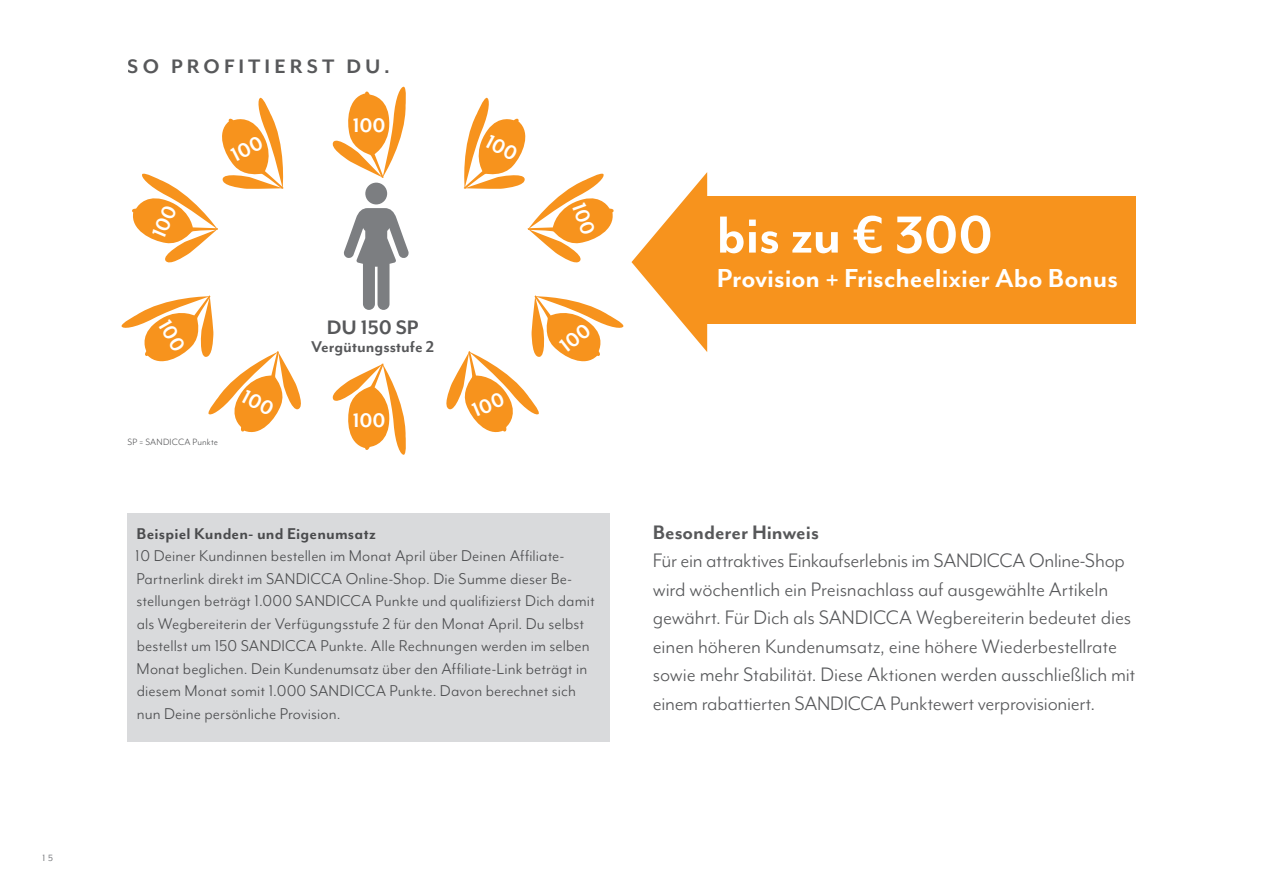
<style>
.page{position:relative;width:1263px;height:893px;background:#fff}
.page>*{position:absolute;margin:0;border:0;box-sizing:border-box;transform-origin:0 0}
.t1{font:700 60px "Mr Eaves Mod OT";letter-spacing:-.005em;color:#fff}
.t2{font:700 30px "Mr Eaves Mod OT";letter-spacing:-.005em;color:#fff}
.t3{font:22.5px/28.5px "Mr Eaves Mod OT";letter-spacing:-.005em;color:#57585a}
.t4{font:700 22.5px "Mr Eaves Mod OT";color:#57585a}
.t5{font:700 22.5px "Mr Eaves Mod OT";letter-spacing:.175em;color:#57585a}
.t6{font:700 22.5px "Mr Eaves Mod OT";letter-spacing:-.005em;color:#fff}
.t7{font:18px/22.5px "Mr Eaves Mod OT";letter-spacing:.005em;color:#57585a}
.t8{font:700 18px "Mr Eaves Mod OT";letter-spacing:.01em;color:#57585a}
.t9{font:10.5px "Mr Eaves Mod OT";letter-spacing:.015em;color:#57585a}
.t10{font:10.5px "Mr Eaves Mod OT";color:#7c7e81}
</style>
<div class="page">
<div style="left:128px;top:513px;width:482px;height:228px;background:#d9dadc"></div>
<svg style="left:343px;top:208px;width:66px;height:102px"></svg>
<div style="left:365px;top:183px;width:22px;height:21px;background:#7c7e81;border-radius:50%"></div>
<svg style="left:332px;top:86px;width:74px;height:92px"></svg>
<svg style="left:332px;top:364px;width:74px;height:91px"></svg>
<div style="left:707px;top:196px;width:428px;height:127px;background:#f7931d"></div>
<svg style="left:631px;top:172px;width:76px;height:180px"></svg>
<svg style="left:132px;top:97px;width:152px;height:166px"></svg>
<svg style="left:121px;top:295px;width:180px;height:138px"></svg>
<svg style="left:463px;top:97px;width:151px;height:166px"></svg>
<svg style="left:446px;top:295px;width:178px;height:138px"></svg>
<p class="t10" style="left:43px;top:852px;width:12px">15</p>
<p class="t5" style="left:128px;top:54px;width:263px">SO PROFITIERST DU.</p>
<p class="t6" style="left:353px;top:113px;width:34px">100</p>
<p class="t4" style="left:327px;top:315px;width:93px">DU 150 SP</p>
<p class="t8" style="left:311px;top:337px;width:125px">Vergütungsstufe 2</p>
<p class="t9" style="left:128px;top:436px;width:92px">SP = SANDICCA Punkte</p>
<p class="t6" style="left:353px;top:408px;width:34px">100</p>
<p class="t8" style="left:137px;top:524px;width:241px">Beispiel Kunden- und Eigenumsatz</p>
<p class="t7" style="left:136px;top:545px;width:460px">10 Deiner Kundinnen bestellen im Monat April über Deinen Affiliate-Partnerlink direkt im SANDICCA Online-Shop. Die Summe dieser Be&shy;stellungen beträgt 1.000 SANDICCA Punkte und qualifizierst Dich damit als Wegbereiterin der Verfügungsstufe 2 für den Monat April. Du selbst bestellst um 150 SANDICCA Punkte. Alle Rechnungen werden im selben Monat beglichen. Dein Kundenumsatz über den Affiliate-Link beträgt in diesem Monat somit 1.000 SANDICCA Punkte. Davon berechnet sich nun Deine persönliche Provision.</p>
<h1 class="t1" style="left:716px;top:202px;width:278px">bis zu ¤ 300</h1>
<h2 class="t2" style="left:717px;top:261px;width:403px">Provision + Frischeelixier Abo Bonus</h2>
<p class="t4" style="left:653px;top:520px;width:168px">Besonderer Hinweis</p>
<p class="t3" style="left:653px;top:546px;width:484px">Für ein attraktives Einkaufserlebnis im SANDICCA Online-Shop wird wöchentlich ein Preisnachlass auf ausgewählte Artikeln gewährt. Für Dich als SANDICCA Wegbereiterin bedeutet dies einen höheren Kundenumsatz, eine höhere Wiederbestellrate sowie mehr Stabilität. Diese Aktionen werden ausschließlich mit einem rabattierten SANDICCA Punktewert verprovisioniert.</p>
</div>
